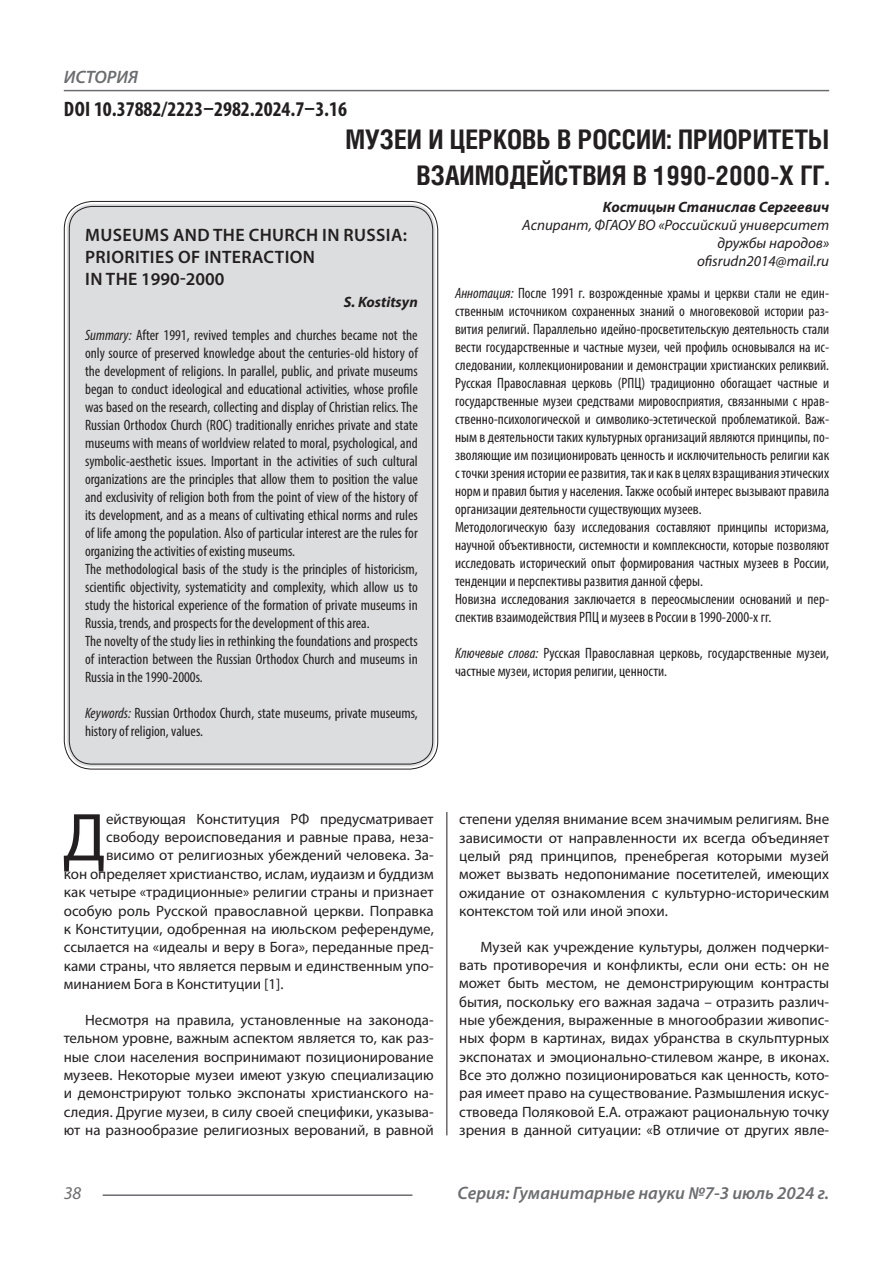
<style>
.page{position:relative;width:893px;height:1263px;background:#fff}
.page>*{position:absolute;margin:0;border:0;box-sizing:border-box;transform-origin:0 0}
.Статья_текст_первый{font:68.4px "Myriad Pro";color:#231f20}
.Статья_название{font:700 27px/36px "Helios Cond C";color:#231f20;text-align:right}
.ДОИ{font:700 condensed 21px "Myriad Pro";color:#231f20}
.Статья_название_англ{font:600 18px/21.6px "Myriad Pro";letter-spacing:.02em;color:#231f20}
.t1{font:italic 600 18px "Myriad Pro";color:#6c6d70}
.Статья_название_англ-2{font:600 18px "Myriad Pro";color:#231f20}
.t2{font:italic 18px "Myriad Pro";color:#6c6d70}
.Статья_аннотация_анг{font:condensed 15px/18px "Myriad Pro";color:#231f20;text-align:justify}
.Статья_аннотация_тек{font:condensed 15px/18px "Myriad Pro";color:#231f20;text-align:justify}
.Статья_текст{font:15px/18.3px "Myriad Pro";color:#231f20;text-align:justify}
.Статья_текст_первый-2{font:15px "Myriad Pro";color:#231f20}
.Статья_автор_инфо{font:italic 15px/18px "Myriad Pro";color:#231f20;text-align:right}
.Статья_автор_инфо-2{font:italic 700 15px "Myriad Pro";color:#231f20}
.Статья_автор_англ{font:italic 700 15px "Myriad Pro";color:#231f20}
.s1{font-style:italic}
</style>
<div class="page">
<hr style="left:446px;top:128px;width:1px;height:1007px;background:#231f20">
<hr style="left:103px;top:1194px;width:309px;height:2px;background:#6c6d70">
<hr style="left:64px;top:90px;width:765px;height:1px;background:#6c6d70">
<div style="left:443px;top:123px;width:29px;height:689px;background:#fff"></div>
<div style="left:67px;top:204px;width:368px;height:563px;background:#dcdddf;border-radius:26px"></div>
<p class="t1" style="left:64px;top:66px;width:76px">ИСТОРИЯ</p>
<p class="ДОИ" style="left:64px;top:96px;width:285px">DOI 10.37882/2223–2982.2024.7–3.16</p>
<p class="Статья_название" style="left:345px;top:121px;width:485px">МУЗЕИ И ЦЕРКОВЬ В РОССИИ: ПРИОРИТЕТЫ<br>ВЗАИМОДЕЙСТВИЯ В 1990-2000-Х ГГ.</p>
<p class="Статья_автор_инфо-2" style="left:603px;top:197px;width:228px">Костицын Станислав Сергеевич</p>
<p class="Статья_автор_инфо" style="left:522px;top:216px;width:308px">Аспирант, ФГАОУ ВО «Российский университет дружбы народов»</p>
<p class="Статья_автор_инфо" style="left:697px;top:252px;width:134px">ofisrudn2014@mail.ru</p>
<p class="Статья_аннотация_тек" style="left:455px;top:284px;width:376px"><span class="s1">Аннотация:</span> После 1991 г. возрожденные храмы и церкви стали не един&shy;ственным источником сохраненных знаний о многовековой истории раз&shy;вития религий. Параллельно идейно-просветительскую деятельность стали вести государственные и частные музеи, чей профиль основывался на ис&shy;следовании, коллекционировании и демонстрации христианских реликвий.<br>Русская Православная церковь (РПЦ) традиционно обогащает частные и государственные музеи средствами мировосприятия, связанными с нрав&shy;ственно-психологической и символико-эстетической проблематикой. Важ&shy;ным в деятельности таких культурных организаций являются принципы, по&shy;зволяющие им позиционировать ценность и исключительность религии как с точки зрения истории ее развития, так и как в целях взращивания этических норм и правил бытия у населения. Также особый интерес вызывают правила организации деятельности существующих музеев.</p>
<p class="Статья_аннотация_тек" style="left:455px;top:518px;width:376px">Методологическую базу исследования составляют принципы историзма, научной объективности, системности и комплексности, которые позволяют исследовать исторический опыт формирования частных музеев в России, тенденции и перспективы развития данной сферы.</p>
<p class="Статья_аннотация_тек" style="left:455px;top:590px;width:376px">Новизна исследования заключается в переосмыслении оснований и пер&shy;спектив взаимодействия РПЦ и музеев в России в 1990-2000-х гг.</p>
<p class="Статья_аннотация_тек" style="left:455px;top:644px;width:376px"><span class="s1">Ключевые слова:</span> Русская Православная церковь, государственные музеи, частные музеи, история религии, ценности.</p>
<p class="Статья_название_англ" style="left:85px;top:224px;width:323px">MUSEUMS AND THE CHURCH IN RUSSIA:<br>PRIORITIES OF INTERACTION</p>
<p class="Статья_название_англ-2" style="left:85px;top:267px;width:141px">IN THE 1990-2000</p>
<p class="Статья_автор_англ" style="left:344px;top:292px;width:75px">S. Kostitsyn</p>
<p class="Статья_аннотация_анг" style="left:85px;top:326px;width:334px"><span class="s1">Summary:</span> After 1991, revived temples and churches became not the only source of preserved knowledge about the centuries-old history of the development of religions. In parallel, public, and private museums began to conduct ideological and educational activities, whose profile was based on the research, collecting and display of Christian relics. The Russian Orthodox Church (ROC) traditionally enriches private and state museums with means of worldview related to moral, psychological, and symbolic-aesthetic issues. Important in the activities of such cultural organizations are the principles that allow them to position the value and exclusivity of religion both from the point of view of the history of its development, and as a means of cultivating ethical norms and rules of life among the population. Also of particular interest are the rules for organizing the activities of existing museums.</p>
<p class="Статья_аннотация_анг" style="left:85px;top:560px;width:334px">The methodological basis of the study is the principles of historicism, scientific objectivity, systematicity and complexity, which allow us to study the historical experience of the formation of private museums in Russia, trends, and prospects for the development of this area.</p>
<p class="Статья_аннотация_анг" style="left:85px;top:632px;width:334px">The novelty of the study lies in rethinking the foundations and prospects of interaction between the Russian Orthodox Church and museums in Russia in the 1990-2000s.</p>
<p class="Статья_аннотация_анг" style="left:85px;top:704px;width:334px"><span class="s1">Keywords:</span> Russian Orthodox Church, state museums, private museums, history of religion, values.</p>
<p class="Статья_текст_первый" style="left:63px;top:795px;width:45px">Д</p>
<p class="Статья_текст_первый-2" style="left:106px;top:810px;width:329px">ействующая Конституция РФ предусматривает</p>
<p class="Статья_текст_первый-2" style="left:106px;top:828px;width:329px">свободу вероисповедания и равные права, неза-</p>
<p class="Статья_текст_первый-2" style="left:106px;top:846px;width:329px">висимо от религиозных убеждений человека. За-</p>
<p class="Статья_текст_первый-2" style="left:64px;top:864px;width:371px">кон определяет христианство, ислам, иудаизм и буддизм</p>
<p class="Статья_текст_первый-2" style="left:64px;top:883px;width:371px">как четыре «традиционные» религии страны и признает</p>
<p class="Статья_текст_первый-2" style="left:64px;top:901px;width:371px">особую роль Русской православной церкви. Поправка</p>
<p class="Статья_текст_первый-2" style="left:64px;top:920px;width:371px">к Конституции, одобренная на июльском референдуме,</p>
<p class="Статья_текст_первый-2" style="left:64px;top:938px;width:371px">ссылается на «идеалы и веру в Бога», переданные пред-</p>
<p class="Статья_текст_первый-2" style="left:64px;top:956px;width:371px">ками страны, что является первым и единственным упо-</p>
<p class="Статья_текст_первый-2" style="left:64px;top:975px;width:221px">минанием Бога в Конституции [1].</p>
<p class="Статья_текст" style="left:64px;top:1010px;width:371px;text-indent:21px">Несмотря на правила, установленные на законода&shy;тельном уровне, важным аспектом является то, как раз&shy;ные слои населения воспринимают позиционирование музеев. Некоторые музеи имеют узкую специализацию и демонстрируют только экспонаты христианского на&shy;следия. Другие музеи, в силу своей специфики, указыва&shy;ют на разнообразие религиозных верований, в равной</p>
<p class="Статья_текст" style="left:459px;top:810px;width:371px">степени уделяя внимание всем значимым религиям. Вне зависимости от направленности их всегда объединяет целый ряд принципов, пренебрегая которыми музей может вызвать недопонимание посетителей, имеющих ожидание от ознакомления с культурно-историческим контекстом той или иной эпохи.</p>
<p class="Статья_текст" style="left:459px;top:937px;width:371px;text-indent:21px">Музей как учреждение культуры, должен подчерки&shy;вать противоречия и конфликты, если они есть: он не может быть местом, не демонстрирующим контрасты бытия, поскольку его важная задача – отразить различ&shy;ные убеждения, выраженные в многообразии живопис&shy;ных форм в картинах, видах убранства в скульптурных экспонатах и эмоционально-стилевом жанре, в иконах.<br>Все это должно позиционироваться как ценность, кото&shy;рая имеет право на существование. Размышления искус&shy;ствоведа Поляковой Е.А. отражают рациональную точку зрения в данной ситуации: «В отличие от других явле-</p>
<p class="t2" style="left:64px;top:1182px;width:19px">38</p>
<p class="t1" style="left:458px;top:1182px;width:373px">Серия: Гуманитарные науки №7-3 июль 2024 г.</p>
</div>
